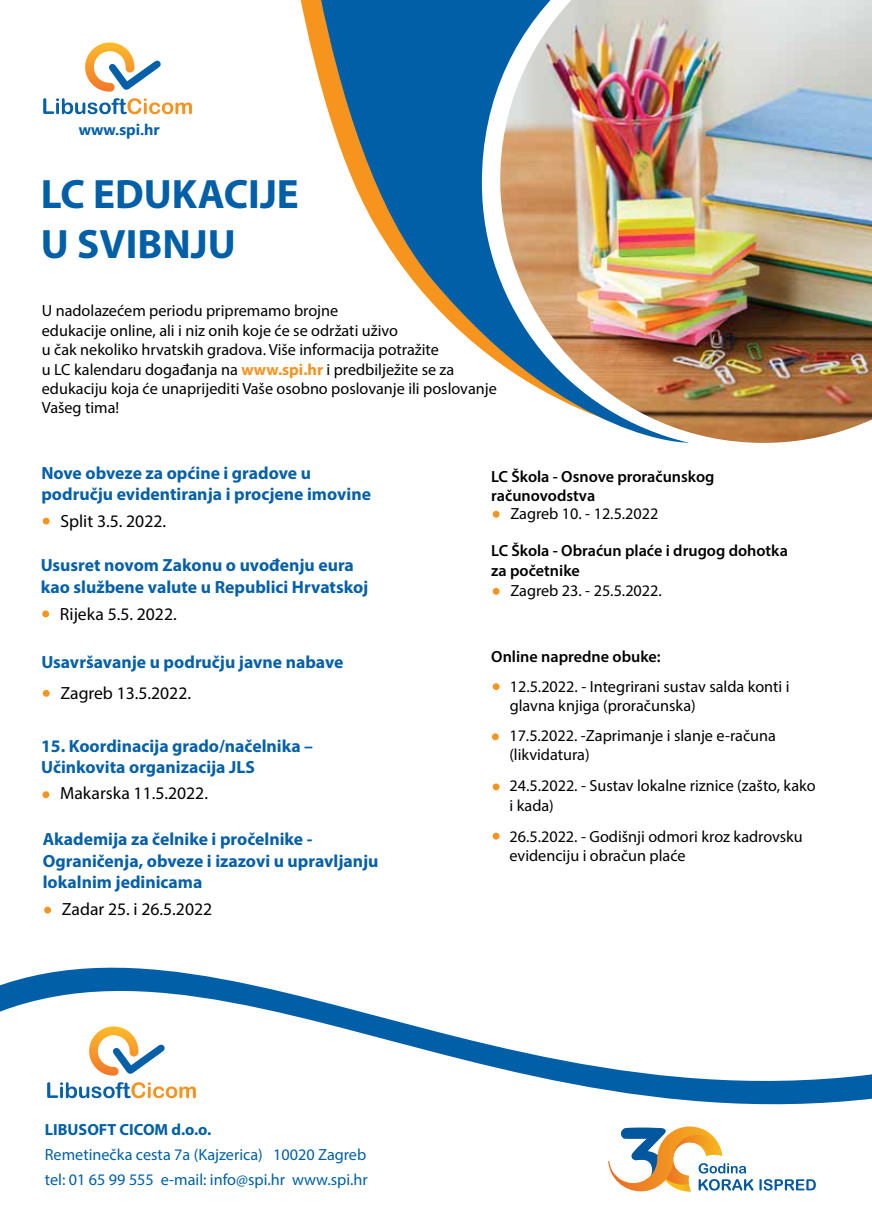
<style>
.page{position:relative;width:872px;height:1212px;background:#fff}
.page>*{position:absolute;margin:0;border:0;box-sizing:border-box;transform-origin:0 0}
.t1{font:700 41.25px/49.3px "Myriad Pro";color:#005fa6}
.t2{font:700 17.7px/21.1px "Myriad Pro";color:#0660a7}
.t3{font:17.7px "Myriad Pro";color:#000}
.t4{font:16.2px/19.4px "Myriad Pro";color:#000}
.t5{font:600 16.2px/19.4px "Myriad Pro";color:#000}
.t6{font:16.2px/24.9px "Myriad Pro";color:#005fa6}
.t7{font:700 16.2px "Myriad Pro";color:#005fa6}
.t8{font:700 15.45px "Segoe UI";color:#0660a7}
.s1{font-weight:700;color:#f69320}
</style>
<div class="page">
<svg style="left:0;top:832px;width:872px;height:360px"></svg>
<img style="left:689px;top:0;width:183px;height:443px">
<img style="left:300px;top:0;width:389px;height:443px">
<svg style="left:43px;top:98px;width:149px;height:16px"></svg>
<svg style="left:85px;top:42px;width:76px;height:50px"></svg>
<svg style="left:759px;top:1179px;width:57px;height:11px"></svg>
<svg style="left:608px;top:1126px;width:145px;height:65px"></svg>
<div style="left:492px;top:783px;width:7px;height:7px;background:#f7941e;border-radius:50%"></div>
<div style="left:492px;top:733px;width:7px;height:7px;background:#f7941e;border-radius:50%"></div>
<div style="left:492px;top:833px;width:7px;height:6px;background:#f7941e;border-radius:50%"></div>
<div style="left:492px;top:683px;width:7px;height:7px;background:#f7941e;border-radius:50%"></div>
<div style="left:43px;top:518px;width:7px;height:6px;background:#f7941e;border-radius:50%"></div>
<div style="left:42px;top:610px;width:7px;height:7px;background:#f7941e;border-radius:50%"></div>
<div style="left:43px;top:690px;width:7px;height:7px;background:#f7941e;border-radius:50%"></div>
<div style="left:42px;top:791px;width:7px;height:7px;background:#f7941e;border-radius:50%"></div>
<div style="left:492px;top:511px;width:7px;height:7px;background:#f7941e;border-radius:50%"></div>
<div style="left:493px;top:588px;width:6px;height:7px;background:#f7941e;border-radius:50%"></div>
<svg style="left:47px;top:1082px;width:149px;height:16px"></svg>
<svg style="left:89px;top:1026px;width:76px;height:50px"></svg>
<div style="left:44px;top:907px;width:7px;height:6px;background:#f7941e;border-radius:50%"></div>
<p class="t8" style="left:79px;top:114px;width:82px">www.spi.hr</p>
<h1 class="t1" style="left:41px;top:168px;width:260px">LC EDUKACIJE<br>U SVIBNJU</h1>
<p class="t4" style="left:42px;top:301px;width:456px">U nadolazećem periodu pripremamo brojne<br>edukacije online, ali i niz onih koje će se održati uživo<br>u čak nekoliko hrvatskih gradova. Više informacija potražite<br>u LC kalendaru događanja na <span class="s1">www.spi.hr</span> i predbilježite se za edukaciju koja će unaprijediti Vaše osobno poslovanje ili poslovanje Vašeg tima!</p>
<p class="t2" style="left:41px;top:461px;width:331px">Nove obveze za općine i gradove u području evidentiranja i procjene imovine</p>
<p class="t3" style="left:60px;top:510px;width:107px">Split 3.5. 2022.</p>
<p class="t2" style="left:41px;top:554px;width:329px">Ususret novom Zakonu o uvođenju eura kao službene valute u Republici Hrvatskoj</p>
<p class="t3" style="left:60px;top:603px;width:118px">Rijeka 5.5. 2022.</p>
<p class="t2" style="left:41px;top:651px;width:304px">Usavršavanje u području javne nabave</p>
<p class="t3" style="left:60px;top:683px;width:132px">Zagreb 13.5.2022.</p>
<p class="t2" style="left:41px;top:735px;width:273px">15. Koordinacija grado/načelnika –<br>Učinkovita organizacija JLS</p>
<p class="t3" style="left:60px;top:782px;width:149px">Makarska 11.5.2022.</p>
<p class="t2" style="left:43px;top:828px;width:337px">Akademija za čelnike i pročelnike -<br>Ograničenja, obveze i izazovi u upravljanju lokalnim jedinicama</p>
<p class="t3" style="left:62px;top:898px;width:152px">Zadar 25. i 26.5.2022</p>
<p class="t7" style="left:45px;top:1119px;width:168px">LIBUSOFT CICOM d.o.o.</p>
<p class="t6" style="left:45px;top:1142px;width:324px">Remetinečka cesta 7a (Kajzerica) 10020 Zagreb tel: 01 65 99 555 e-mail: info@spi.hr www.spi.hr</p>
<p class="t5" style="left:491px;top:466px;width:225px">LC Škola - Osnove proračunskog računovodstva</p>
<p class="t4" style="left:510px;top:504px;width:150px">Zagreb 10. - 12.5.2022</p>
<p class="t5" style="left:491px;top:541px;width:298px">LC Škola - Obraćun plaće i drugog dohotka za početnike</p>
<p class="t4" style="left:510px;top:581px;width:153px">Zagreb 23. - 25.5.2022.</p>
<p class="t5" style="left:491px;top:646px;width:171px">Online napredne obuke:</p>
<p class="t4" style="left:510px;top:676px;width:281px">12.5.2022. - Integrirani sustav salda konti i glavna knjiga (proračunska)</p>
<p class="t4" style="left:509px;top:725px;width:268px">17.5.2022. -Zaprimanje i slanje e-računa (likvidatura)</p>
<p class="t4" style="left:509px;top:776px;width:308px">24.5.2022. - Sustav lokalne riznice (zašto, kako i kada)</p>
<p class="t4" style="left:509px;top:826px;width:295px">26.5.2022. - Godišnji odmori kroz kadrovsku evidenciju i obračun plaće</p>
</div>
